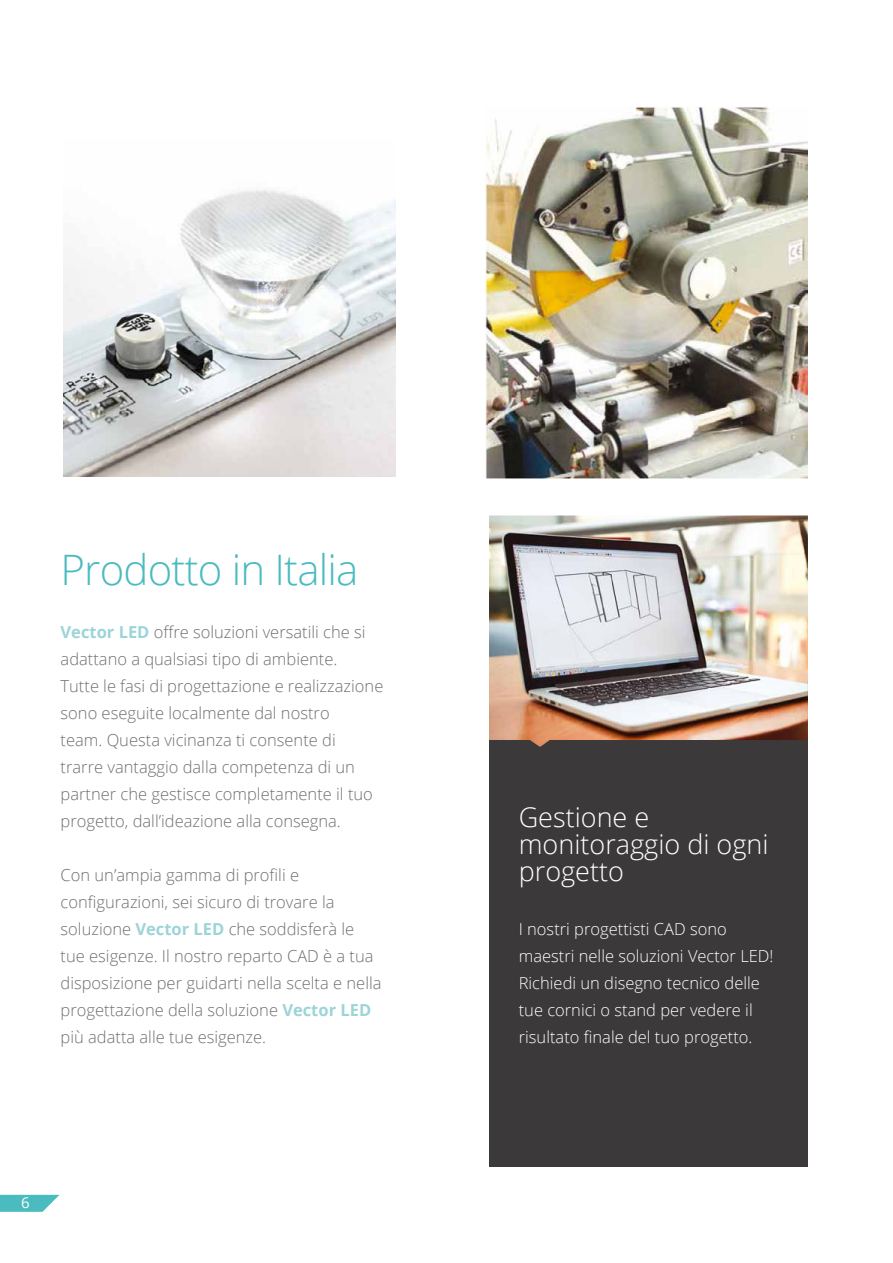
<style>
.page{position:relative;width:893px;height:1263px;background:#fff}
.page>*{position:absolute;margin:0;border:0;box-sizing:border-box;transform-origin:0 0}
.t1{font:300 42px "Open Sans";letter-spacing:-.02em;color:#4abbbf}
.t2{font:300 27px/27px "Open Sans";color:#fff}
.t3{font:300 16.5px/27px "Open Sans";color:#706f6f}
.t4{font:300 16.5px/27px "Open Sans";color:#fff}
.t5{font:15px "Open Sans";color:#fff}
.s1{font-weight:700;color:#9cd4d8}
</style>
<div class="page">
<svg style="left:0;top:1195px;width:60px;height:17px"></svg>
<img style="left:64px;top:190px;width:331px;height:286px">
<img style="left:486px;top:106px;width:322px;height:373px">
<div style="left:489px;top:681px;width:319px;height:486px;background:#3c393a"></div>
<img style="left:489px;top:515px;width:319px;height:232px">
<h1 class="t1" style="left:61px;top:541px;width:299px">Prodotto in Italia</h1>
<p class="t3" style="left:61px;top:618px;width:324px"><span class="s1">Vector LED</span> offre soluzioni versatili che si adattano a qualsiasi tipo di ambiente.<br>Tutte le fasi di progettazione e realizzazione sono eseguite localmente dal nostro<br>team. Questa vicinanza ti consente di<br>trarre vantaggio dalla competenza di un partner che gestisce completamente il tuo progetto, dall’ideazione alla consegna.</p>
<p class="t3" style="left:61px;top:861px;width:322px">Con un’ampia gamma di profili e configurazioni, sei sicuro di trovare la soluzione <span class="s1">Vector LED</span> che soddisferà le tue esigenze. Il nostro reparto CAD è a tua disposizione per guidarti nella scelta e nella progettazione della soluzione <span class="s1">Vector LED </span>più adatta alle tue esigenze.</p>
<p class="t5" style="left:21px;top:1192px;width:10px">6</p>
<h2 class="t2" style="left:519px;top:803px;width:251px">Gestione e monitoraggio di ogni progetto</h2>
<p class="t4" style="left:519px;top:915px;width:256px">I nostri progettisti CAD sono maestri nelle soluzioni Vector LED!<br>Richiedi un disegno tecnico delle tue cornici o stand per vedere il risultato finale del tuo progetto.</p>
</div>
